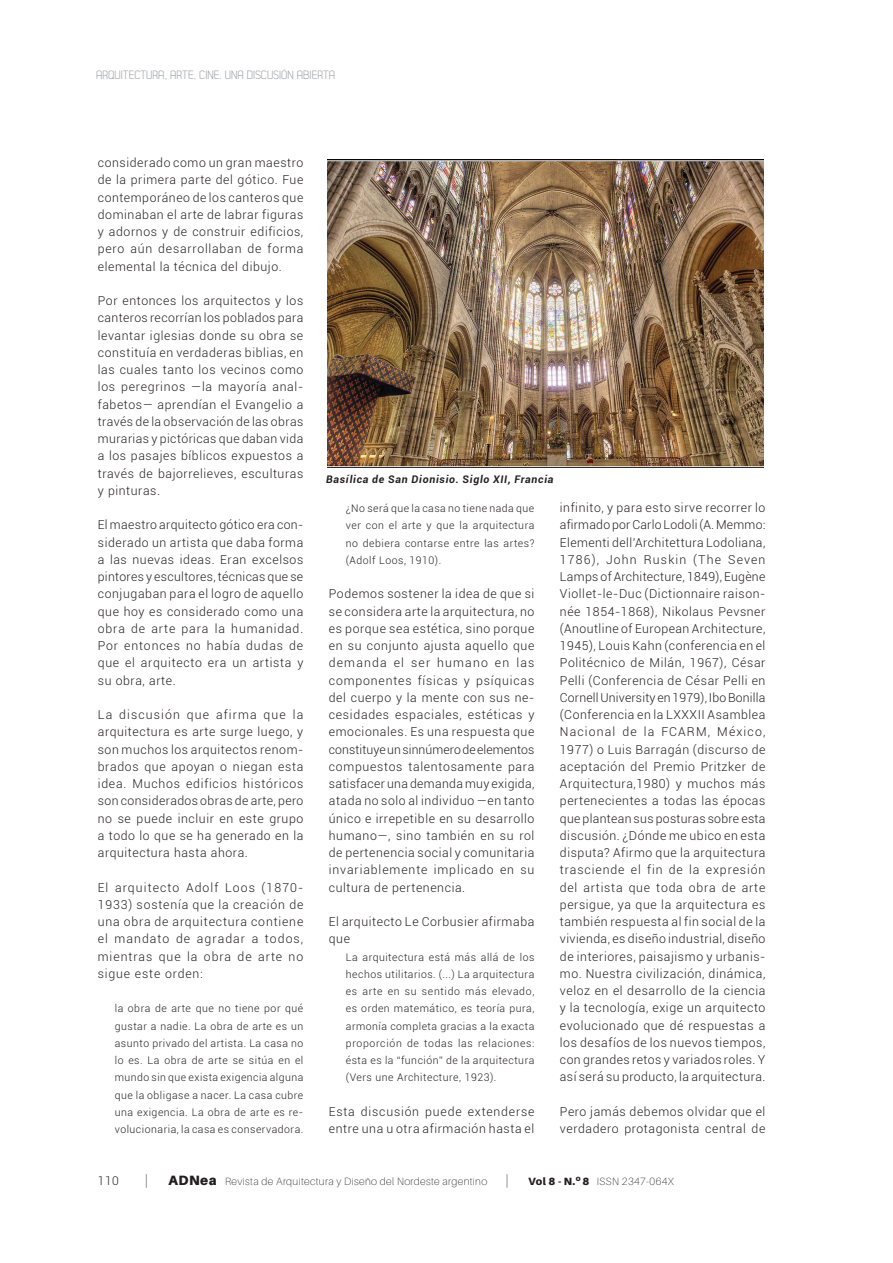
<style>
.page{position:relative;width:893px;height:1263px;background:#fff}
.page>*{position:absolute;margin:0;border:0;box-sizing:border-box;transform-origin:0 0}
.t1{font:100 13.5px "Aileron";color:#231f20}
.TEXTO_2018{font:300 12.3px/17.2px "Roboto";letter-spacing:.05em;color:#231f20;text-align:justify}
.t2{font:12px "Dekar";color:#9d9fa2}
.t3{font:300 12px "Roboto";color:#231f20}
.TEXTO_2018-2{font:300 10.5px/17.2px "Roboto";letter-spacing:.05em;color:#231f20;text-align:justify}
.t4{font:100 10.5px "Aileron";letter-spacing:.04em;color:#231f20}
.Epígrafes{font:italic 700 10.5px "Roboto";letter-spacing:.07em;color:#231f20}
.s1{font-weight:900;font-size:13.5px}
.s2{font-weight:900}
</style>
<div class="page">
<img style="left:327px;top:159px;width:436px;height:309px">
<p class="t2" style="left:96px;top:69px;width:241px">ARQUITECTURA, ARTE, CINE. UNA DISCUSIÓN ABIERTA</p>
<p class="TEXTO_2018" style="left:98px;top:154px;width:207px">considerado como un gran maestro de la primera parte del gótico. Fue contemporáneo de los canteros que dominaban el arte de labrar figuras y adornos y de construir edificios, pero aún desarrollaban de forma elemental la técnica del dibujo.</p>
<p class="TEXTO_2018" style="left:98px;top:292px;width:207px">Por entonces los arquitectos y los canteros recorrían los poblados para levantar iglesias donde su obra se constituía en verdaderas biblias, en las cuales tanto los vecinos como los peregrinos —la mayoría anal&shy;fabetos— aprendían el Evangelio a través de la observación de las obras murarias y pictóricas que daban vida a los pasajes bíblicos expuestos a través de bajorrelieves, esculturas y pinturas.</p>
<p class="TEXTO_2018" style="left:98px;top:516px;width:207px">El maestro arquitecto gótico era con&shy;siderado un artista que daba forma a las nuevas ideas. Eran excelsos pintores y escultores, técnicas que se conjugaban para el logro de aquello que hoy es considerado como una obra de arte para la humanidad.<br>Por entonces no había dudas de que el arquitecto era un artista y su obra, arte.</p>
<p class="TEXTO_2018" style="left:98px;top:706px;width:207px">La discusión que afirma que la arquitectura es arte surge luego, y son muchos los arquitectos renom&shy;brados que apoyan o niegan esta idea. Muchos edificios históricos son considerados obras de arte, pero no se puede incluir en este grupo a todo lo que se ha generado en la arquitectura hasta ahora.</p>
<p class="TEXTO_2018" style="left:98px;top:878px;width:207px">El arquitecto Adolf Loos (1870- 1933) sostenía que la creación de una obra de arquitectura contiene el mandato de agradar a todos, mientras que la obra de arte no sigue este orden:</p>
<p class="TEXTO_2018-2" style="left:115px;top:1000px;width:190px">la obra de arte que no tiene por qué gustar a nadie. La obra de arte es un asunto privado del artista. La casa no lo es. La obra de arte se sitúa en el mundo sin que exista exigencia alguna que la obligase a nacer. La casa cubre una exigencia. La obra de arte es re&shy;volucionaria, la casa es conservadora.</p>
<p class="Epígrafes" style="left:326px;top:472px;width:229px">Basílica de San Dionisio. Siglo XII, Francia</p>
<p class="TEXTO_2018-2" style="left:346px;top:499px;width:190px">¿No será que la casa no tiene nada que ver con el arte y que la arquitectura no debiera contarse entre las artes? (Adolf Loos, 1910).</p>
<p class="TEXTO_2018" style="left:329px;top:585px;width:207px">Podemos sostener la idea de que si se considera arte la arquitectura, no es porque sea estética, sino porque en su conjunto ajusta aquello que demanda el ser humano en las componentes físicas y psíquicas del cuerpo y la mente con sus ne&shy;cesidades espaciales, estéticas y emocionales. Es una respuesta que constituye un sinnúmero de elementos compuestos talentosamente para satisfacer una demanda muy exigida, atada no solo al individuo —en tanto único e irrepetible en su desarrollo humano—, sino también en su rol de pertenencia social y comunitaria invariablemente implicado en su cultura de pertenencia.</p>
<p class="TEXTO_2018" style="left:329px;top:913px;width:207px">El arquitecto Le Corbusier afirmaba que</p>
<p class="TEXTO_2018-2" style="left:346px;top:948px;width:190px">La arquitectura está más allá de los hechos utilitarios. (...) La arquitectura es arte en su sentido más elevado, es orden matemático, es teoría pura, armonía completa gracias a la exacta proporción de todas las relaciones: ésta es la “función” de la arquitectura (Vers une Architecture, 1923).</p>
<p class="TEXTO_2018" style="left:329px;top:1102px;width:207px">Esta discusión puede extenderse entre una u otra afirmación hasta el</p>
<p class="TEXTO_2018" style="left:560px;top:499px;width:207px">infinito, y para esto sirve recorrer lo afirmado por Carlo Lodoli (A. Memmo:<br>Elementi dell’Architettura Lodoliana, 1786), John Ruskin (The Seven Lamps of Architecture, 1849), Eugène Viollet-le-Duc (Dictionnaire raison&shy;née 1854-1868), Nikolaus Pevsner (Anoutline of European Architecture, 1945), Louis Kahn (conferencia en el Politécnico de Milán, 1967), César Pelli (Conferencia de César Pelli en Cornell University en 1979), Ibo Bonilla (Conferencia en la LXXXII Asamblea Nacional de la FCARM, México, 1977) o Luis Barragán (discurso de aceptación del Premio Pritzker de Arquitectura,1980) y muchos más pertenecientes a todas las épocas que plantean sus posturas sobre esta discusión. ¿Dónde me ubico en esta disputa? Afirmo que la arquitectura trasciende el fin de la expresión del artista que toda obra de arte persigue, ya que la arquitectura es también respuesta al fin social de la vivienda, es diseño industrial, diseño de interiores, paisajismo y urbanis&shy;mo. Nuestra civilización, dinámica, veloz en el desarrollo de la ciencia y la tecnología, exige un arquitecto evolucionado que dé respuestas a los desafíos de los nuevos tiempos, con grandes retos y variados roles. Y así será su producto, la arquitectura.</p>
<p class="TEXTO_2018" style="left:560px;top:1102px;width:207px">Pero jamás debemos olvidar que el verdadero protagonista central de</p>
<p class="t3" style="left:98px;top:1172px;width:23px">110</p>
<p class="t1" style="left:145px;top:1173px;width:5px">|</p>
<p class="t4" style="left:169px;top:1175px;width:320px"><span class="s1">ADNea</span> Revista de Arquitectura y Diseño del Nordeste argentino</p>
<p class="t1" style="left:506px;top:1173px;width:5px">|</p>
<p class="t4" style="left:528px;top:1175px;width:147px"><span class="s2">Vol 8 - N.</span><sup>o</sup> <span class="s2">8</span> ISSN 2347-064X</p>
</div>
